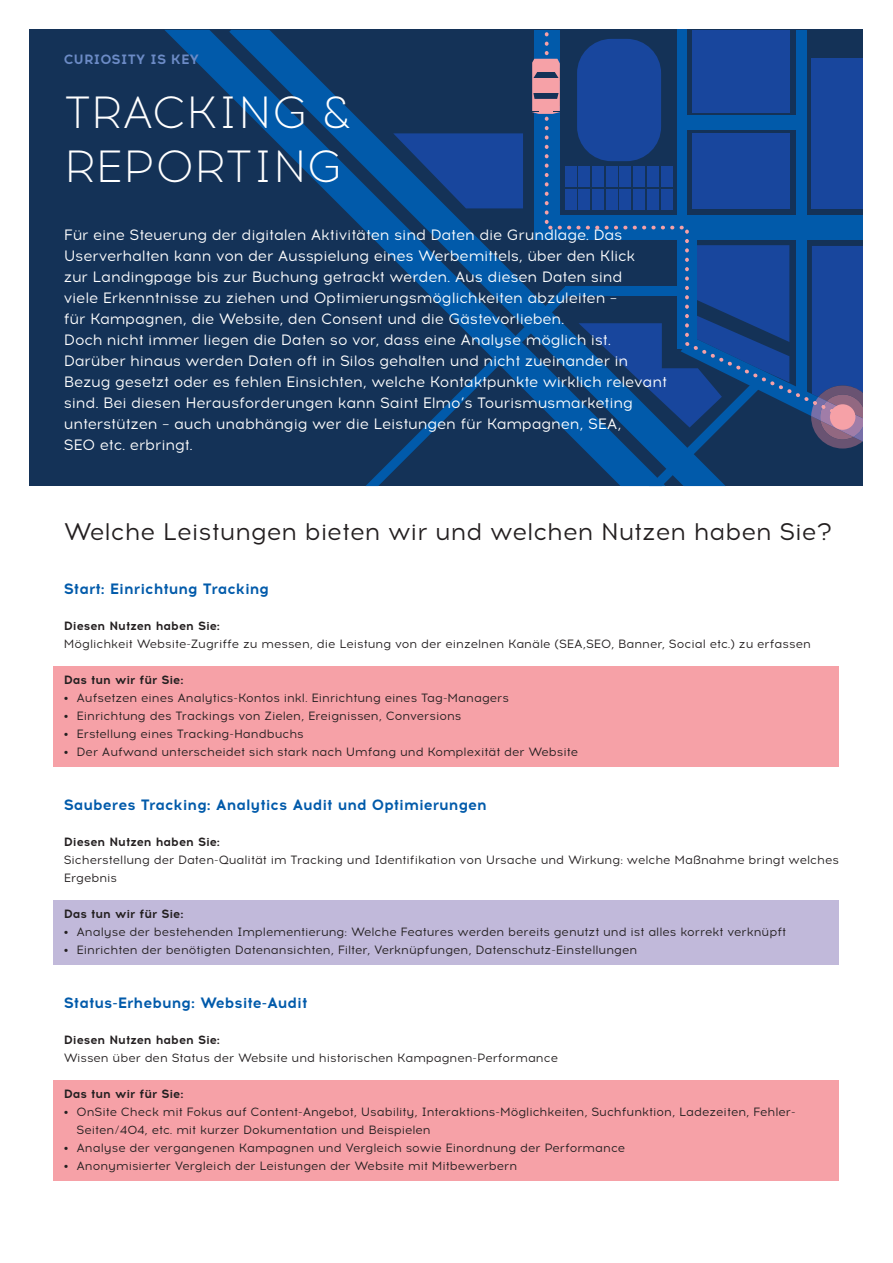
<style>
.page{position:relative;width:893px;height:1263px;background:#fff}
.page>*{position:absolute;margin:0;border:0;box-sizing:border-box;transform-origin:0 0}
.t1{font:300 45px/54px "Acrom";letter-spacing:.01em;color:#fff}
.t2{font:24px "Acrom";color:#231f20}
.t3{font:15px/21px "Acrom";letter-spacing:-.01em;color:#fff}
.t4{font:700 15px "Acrom";color:#015aaa}
.t5{font:700 13.5px "Acrom";color:#6c8bc6}
.t6{font:12px/18px "Acrom";color:#231f20}
.t7{font:700 12px "Acrom";color:#231f20}
</style>
<div class="page">
<div style="left:53px;top:666px;width:786px;height:101px;background:#f6a1a7"></div>
<div style="left:53px;top:900px;width:786px;height:65px;background:#c1b9da"></div>
<div style="left:53px;top:1080px;width:786px;height:101px;background:#f6a1a7"></div>
<div style="left:30px;top:30px;width:833px;height:456px;background:#143257"></div>
<div style="left:534px;top:215px;width:359px;height:24px;background:#015aaa"></div>
<div style="left:812px;top:58px;width:81px;height:150px;background:#18469d"></div>
<svg style="left:165px;top:30px;width:64px;height:64px"></svg>
<svg style="left:229px;top:30px;width:497px;height:456px"></svg>
<svg style="left:545px;top:32px;width:298px;height:385px;fill:#14469d"></svg>
<svg style="left:579px;top:245px;width:284px;height:241px"></svg>
<div style="left:830px;top:404px;width:25px;height:26px;background:#f6a1a7;border-radius:50%"></div>
<div style="left:529px;top:93px;width:34px;height:13px;background:#143257"></div>
<div style="left:529px;top:68px;width:34px;height:12px;background:#143257"></div>
<svg style="left:532px;top:59px;width:28px;height:55px"></svg>
<div style="left:863px;top:15px;width:30px;height:501px;background:#fff"></div>
<p class="t5" style="left:64px;top:50px;width:137px">CURIOSITY IS KEY</p>
<h1 class="t1" style="left:64px;top:87px;width:290px">TRACKING &amp;<br>REPORTING</h1>
<p class="t3" style="left:64px;top:225px;width:605px">Für eine Steuerung der digitalen Aktivitäten sind Daten die Grundlage. Das Userverhalten kann von der Ausspielung eines Werbemittels, über den Klick<br>zur Landingpage bis zur Buchung getrackt werden. Aus diesen Daten sind<br>viele Erkenntnisse zu ziehen und Optimierungsmöglichkeiten abzuleiten –<br>für Kampagnen, die Website, den Consent und die Gästevorlieben.<br>Doch nicht immer liegen die Daten so vor, dass eine Analyse möglich ist.<br>Darüber hinaus werden Daten oft in Silos gehalten und nicht zueinander in Bezug gesetzt oder es fehlen Einsichten, welche Kontaktpunkte wirklich relevant sind. Bei diesen Herausforderungen kann Saint Elmo’s Tourismusmarketing unterstützen – auch unabhängig wer die Leistungen für Kampagnen, SEA,<br>SEO etc. erbringt.</p>
<h2 class="t2" style="left:64px;top:516px;width:770px">Welche Leistungen bieten wir und welchen Nutzen haben Sie?</h2>
<p class="t4" style="left:64px;top:578px;width:207px">Start: Einrichtung Tracking</p>
<p class="t7" style="left:64px;top:617px;width:158px">Diesen Nutzen haben Sie:</p>
<p class="t6" style="left:64px;top:635px;width:749px">Möglichkeit Website-Zugriffe zu messen, die Leistung von der einzelnen Kanäle (SEA,SEO, Banner, Social etc.) zu erfassen</p>
<p class="t7" style="left:64px;top:671px;width:121px">Das tun wir für Sie:</p>
<p class="t6" style="left:64px;top:689px;width:447px">• Aufsetzen eines Analytics-Kontos inkl. Einrichtung eines Tag-Managers</p>
<p class="t6" style="left:64px;top:707px;width:399px">• Einrichtung des Trackings von Zielen, Ereignissen, Conversions</p>
<p class="t6" style="left:64px;top:725px;width:242px">• Erstellung eines Tracking-Handbuchs</p>
<p class="t6" style="left:64px;top:743px;width:516px">• Der Aufwand unterscheidet sich stark nach Umfang und Komplexität der Website</p>
<p class="t4" style="left:64px;top:794px;width:424px">Sauberes Tracking: Analytics Audit und Optimierungen</p>
<p class="t7" style="left:64px;top:833px;width:158px">Diesen Nutzen haben Sie:</p>
<p class="t6" style="left:64px;top:851px;width:777px">Sicherstellung der Daten-Qualität im Tracking und Identifikation von Ursache und Wirkung: welche Maßnahme bringt welches<br>Ergebnis</p>
<p class="t7" style="left:64px;top:905px;width:121px">Das tun wir für Sie:</p>
<p class="t6" style="left:64px;top:923px;width:724px">• Analyse der bestehenden Implementierung: Welche Features werden bereits genutzt und ist alles korrekt verknüpft</p>
<p class="t6" style="left:64px;top:941px;width:575px">• Einrichten der benötigten Datenansichten, Filter, Verknüpfungen, Datenschutz-Einstellungen</p>
<p class="t4" style="left:64px;top:992px;width:245px">Status-Erhebung: Website-Audit</p>
<p class="t7" style="left:64px;top:1031px;width:158px">Diesen Nutzen haben Sie:</p>
<p class="t6" style="left:64px;top:1049px;width:496px">Wissen über den Status der Website und historischen Kampagnen-Performance</p>
<p class="t7" style="left:64px;top:1085px;width:121px">Das tun wir für Sie:</p>
<p class="t6" style="left:77px;top:1103px;width:720px;text-indent:-13px">• OnSite Check mit Fokus auf Content-Angebot, Usability, Interaktions-Möglichkeiten, Suchfunktion, Ladezeiten, Fehler-<br>Seiten/404, etc. mit kurzer Dokumentation und Beispielen</p>
<p class="t6" style="left:64px;top:1139px;width:563px">• Analyse der vergangenen Kampagnen und Vergleich sowie Einordnung der Performance</p>
<p class="t6" style="left:64px;top:1157px;width:455px">• Anonymisierter Vergleich der Leistungen der Website mit Mitbewerbern</p>
</div>
